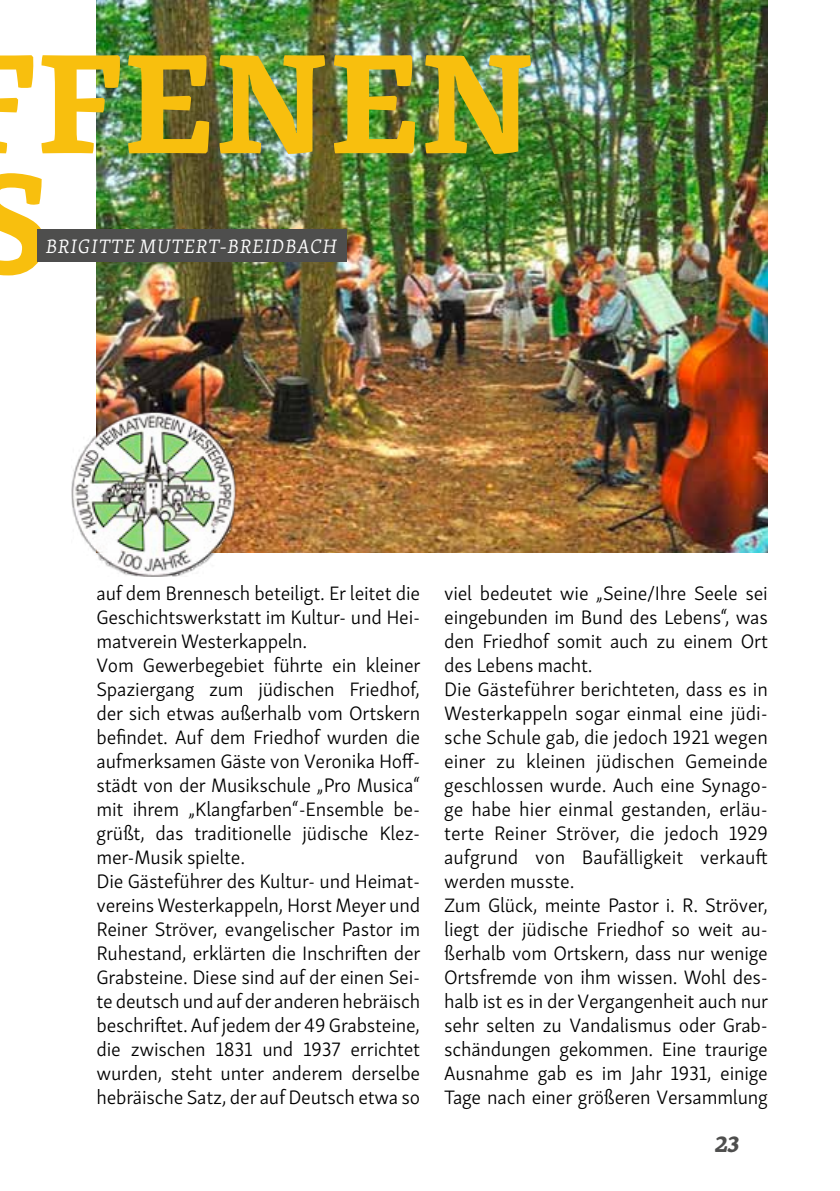
<style>
.page{position:relative;width:840px;height:1191px;background:#fff}
.page>*{position:absolute;margin:0;border:0;box-sizing:border-box;transform-origin:0 0}
.t1{font:700 146px/120px "Skolar Latin";letter-spacing:.035em;color:#f8bf0e}
.t2{font:italic 700 24px "Skolar Latin";color:#4e4e4d}
.t3{font:300 20px/24px "Skolar Sans Latn";letter-spacing:-.01em;color:#000}
.t4{font:italic 300 20px "Skolar Latin";letter-spacing:.06em;color:#fff}
</style>
<div class="page">
<img style="left:96px;top:0;width:671px;height:552px">
<img style="left:71px;top:411px;width:165px;height:165px">
<div style="left:37px;top:229px;width:309px;height:32px;background:#4e4e4d"></div>
<h1 class="t1" style="left:-30px;top:38px;width:563px;text-indent:69px">FENEN<br>S</h1>
<p class="t4" style="left:46px;top:231px;width:292px">BRIGITTE MUTERT-BREIDBACH</p>
<p class="t3" style="left:96px;top:580px;width:325px">auf dem Brennesch beteiligt. Er leitet die Geschichtswerkstatt im Kultur- und Hei&shy;matverein Westerkappeln.<br>Vom Gewerbegebiet führte ein kleiner Spaziergang zum jüdischen Friedhof, der sich etwas außerhalb vom Ortskern befindet. Auf dem Friedhof wurden die aufmerksamen Gäste von Veronika Hoff&shy;städt von der Musikschule „Pro Musica“ mit ihrem „Klangfarben“-Ensemble be&shy;grüßt, das traditionelle jüdische Klez&shy;mer-Musik spielte.<br>Die Gästeführer des Kultur- und Heimat&shy;vereins Westerkappeln, Horst Meyer und Reiner Ströver, evangelischer Pastor im Ruhestand, erklärten die Inschriften der Grabsteine. Diese sind auf der einen Sei&shy;te deutsch und auf der anderen hebräisch beschriftet. Auf jedem der 49 Grabsteine, die zwischen 1831 und 1937 errichtet wurden, steht unter anderem derselbe hebräische Satz, der auf Deutsch etwa so</p>
<p class="t3" style="left:444px;top:580px;width:325px">viel bedeutet wie „Seine/Ihre Seele sei eingebunden im Bund des Lebens“, was den Friedhof somit auch zu einem Ort des Lebens macht.<br>Die Gästeführer berichteten, dass es in Westerkappeln sogar einmal eine jüdi&shy;sche Schule gab, die jedoch 1921 wegen einer zu kleinen jüdischen Gemeinde geschlossen wurde. Auch eine Synago&shy;ge habe hier einmal gestanden, erläu&shy;terte Reiner Ströver, die jedoch 1929 aufgrund von Baufälligkeit verkauft werden musste.<br>Zum Glück, meinte Pastor i. R. Ströver, liegt der jüdische Friedhof so weit au&shy;ßerhalb vom Ortskern, dass nur wenige Ortsfremde von ihm wissen. Wohl des&shy;halb ist es in der Vergangenheit auch nur sehr selten zu Vandalismus oder Grab&shy;schändungen gekommen. Eine traurige Ausnahme gab es im Jahr 1931, einige Tage nach einer größeren Versammlung</p>
<p class="t2" style="left:715px;top:1124px;width:26px">23</p>
</div>
